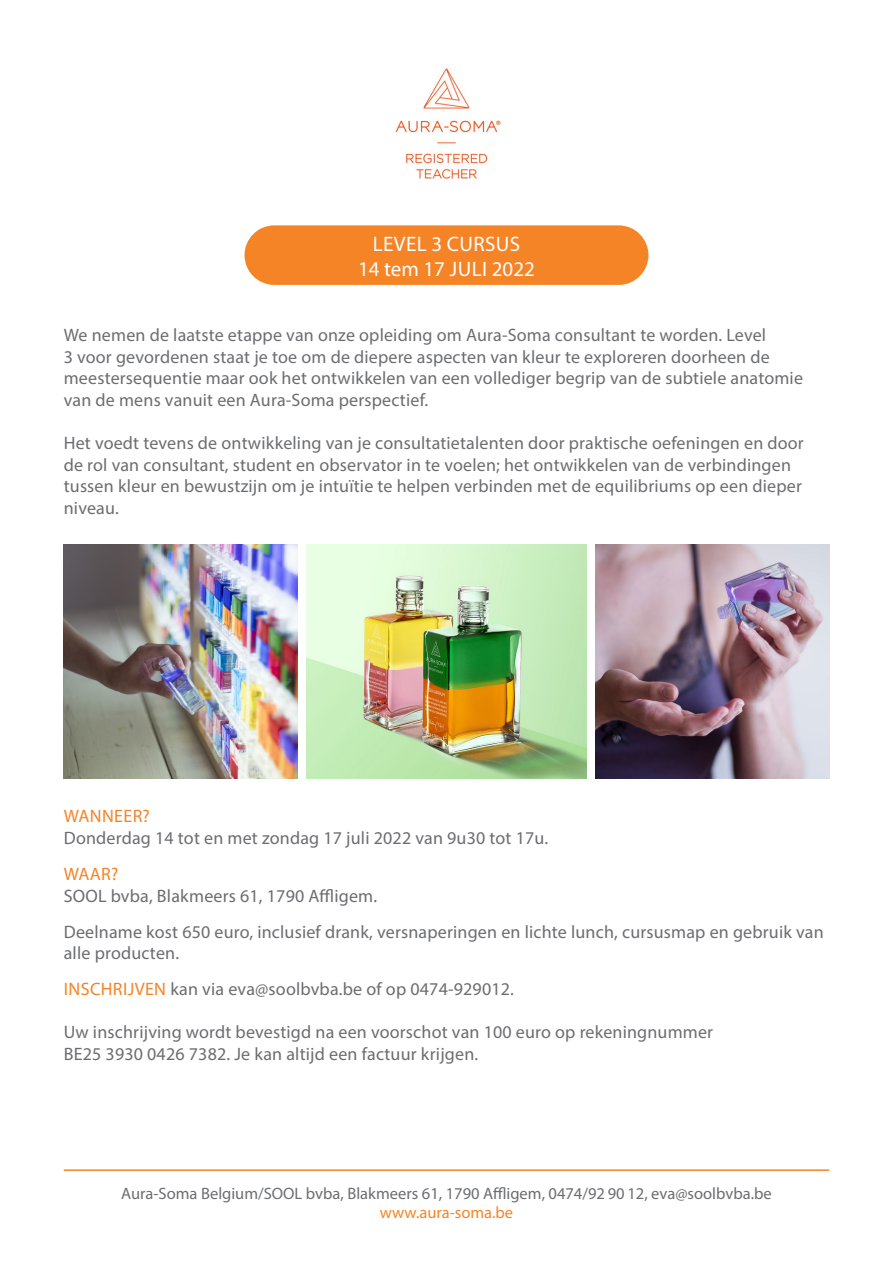
<style>
.page{position:relative;width:893px;height:1263px;background:#fff}
.page>*{position:absolute;margin:0;border:0;box-sizing:border-box;transform-origin:0 0}
.t1{font:21px "Myriad Pro";color:#fff}
.t2{font:21px "Myriad Pro";letter-spacing:.02em;color:#fff}
.t3{font:18px/21.6px "Myriad Pro";letter-spacing:.01em;color:#6c6d70}
.t4{font:18px "Myriad Pro";letter-spacing:.02em;color:#f58427}
.t5{font:16.5px "Myriad Pro";color:#6c6d70}
.t6{font:16.5px "Myriad Pro";color:#f58427}
.s1{color:#f58427}
</style>
<div class="page">
<hr style="left:64px;top:1169px;width:765px;height:2px;background:#f58427">
<img style="left:64px;top:544px;width:234px;height:234px">
<img style="left:306px;top:544px;width:281px;height:234px">
<img style="left:595px;top:544px;width:234px;height:234px">
<img style="left:395px;top:68px;width:106px;height:111px">
<div style="left:244px;top:225px;width:404px;height:60px;background:#f58427;border-radius:30px"></div>
<p class="t2" style="left:373px;top:231px;width:149px">LEVEL 3 CURSUS</p>
<p class="t1" style="left:358px;top:256px;width:178px">14 tem 17 JULI 2022</p>
<p class="t3" style="left:64px;top:324px;width:741px">We nemen de laatste etappe van onze opleiding om Aura-Soma consultant te worden. Level<br>3 voor gevordenen staat je toe om de diepere aspecten van kleur te exploreren doorheen de meestersequentie maar ook het ontwikkelen van een vollediger begrip van de subtiele anatomie van de mens vanuit een Aura-Soma perspectief.</p>
<p class="t3" style="left:64px;top:432px;width:742px">Het voedt tevens de ontwikkeling van je consultatietalenten door praktische oefeningen en door de rol van consultant, student en observator in te voelen; het ontwikkelen van de verbindingen tussen kleur en bewustzijn om je intuïtie te helpen verbinden met de equilibriums op een dieper niveau.</p>
<p class="t4" style="left:64px;top:805px;width:87px">WANNEER?</p>
<p class="t3" style="left:64px;top:827px;width:486px">Donderdag 14 tot en met zondag 17 juli 2022 van 9u30 tot 17u.</p>
<p class="t4" style="left:64px;top:863px;width:56px">WAAR?</p>
<p class="t3" style="left:64px;top:884px;width:315px">SOOL bvba, Blakmeers 61, 1790 Affligem.</p>
<p class="t3" style="left:64px;top:920px;width:761px">Deelname kost 650 euro, inclusief drank, versnaperingen en lichte lunch, cursusmap en gebruik van alle producten.</p>
<p class="t3" style="left:64px;top:978px;width:452px"><span class="s1">INSCHRIJVEN</span> kan via eva@soolbvba.be of op 0474-929012.</p>
<p class="t3" style="left:64px;top:1021px;width:651px">Uw inschrijving wordt bevestigd na een voorschot van 100 euro op rekeningnummer<br>BE25 3930 0426 7382. Je kan altijd een factuur krijgen.</p>
<p class="t5" style="left:121px;top:1183px;width:652px">Aura-Soma Belgium/SOOL bvba, Blakmeers 61, 1790 Affligem, 0474/92 90 12, eva@soolbvba.be</p>
<p class="t6" style="left:380px;top:1203px;width:135px">www.aura-soma.be</p>
</div>
